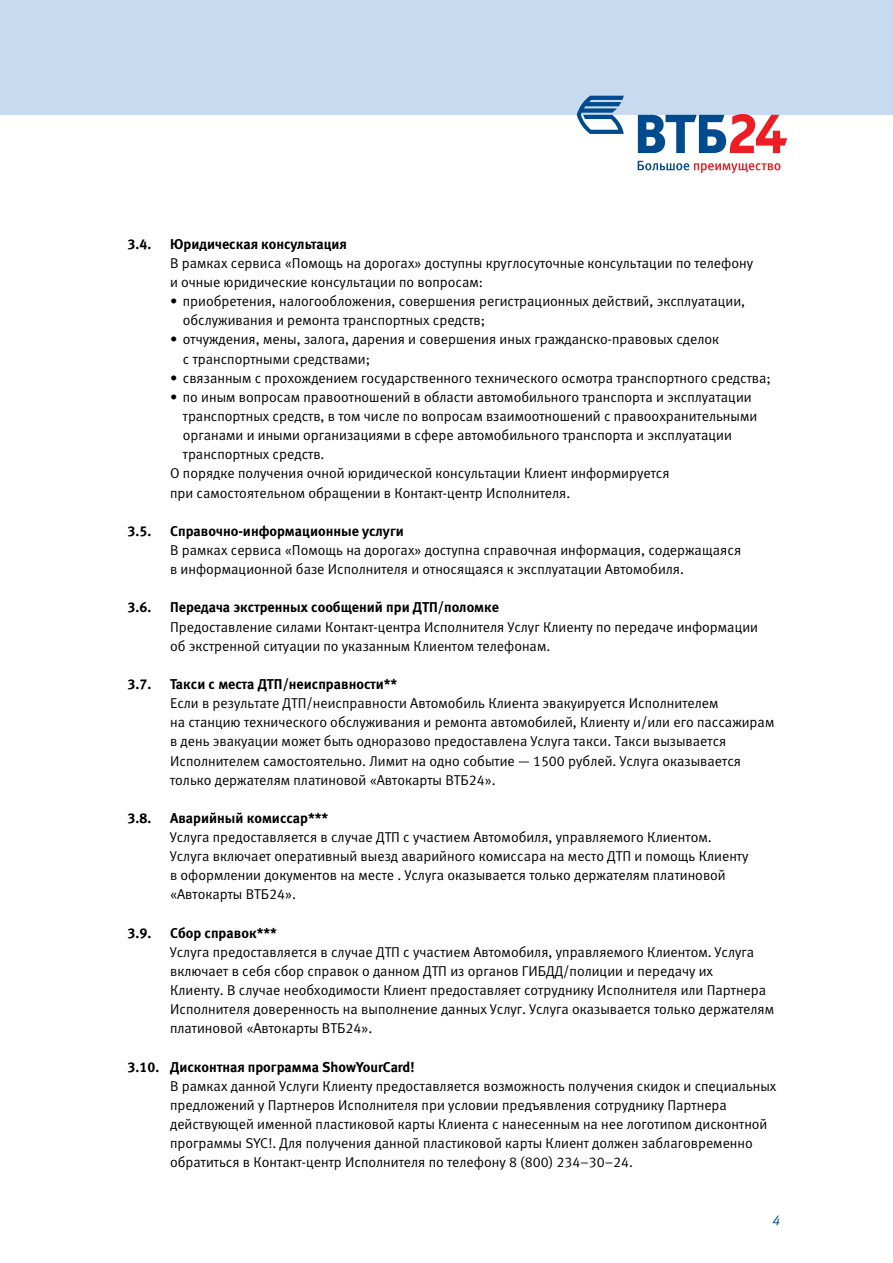
<style>
.page{position:relative;width:893px;height:1263px;background:#fff}
.page>*{position:absolute;margin:0;border:0;box-sizing:border-box;transform-origin:0 0}
.t1{font:14.25px/19.2px "Meta Normal Cyr LF";color:#000}
.t2{font:14.25px "Meta Bold Cyr LF";color:#000}
.t3{font:italic 14.25px "Meta Normal Cyr LF";color:#004b8d}
</style>
<div class="page">
<div style="left:0;top:0;width:893px;height:115px;background:#c7daf0"></div>
<svg style="left:638px;top:161px;width:142px;height:12px"></svg>
<svg style="left:577px;top:96px;width:210px;height:57px"></svg>
<p class="t2" style="left:128px;top:235px;width:25px">3.4.</p>
<p class="t2" style="left:170px;top:235px;width:178px">Юридическая консультация</p>
<p class="t1" style="left:170px;top:253px;width:584px">В рамках сервиса «Помощь на дорогах» доступны круглосуточные консультации по телефону и очные юридические консультации по вопросам:</p>
<p class="t1" style="left:183px;top:292px;width:564px;text-indent:-13px">• приобретения, налогообложения, совершения регистрационных действий, эксплуатации, обслуживания и ремонта транспортных средств;</p>
<p class="t1" style="left:183px;top:330px;width:538px;text-indent:-13px">• отчуждения, мены, залога, дарения и совершения иных гражданско-правовых сделок с транспортными средствами;</p>
<p class="t1" style="left:170px;top:368px;width:602px">• связанным с прохождением государственного технического осмотра транспортного средства;</p>
<p class="t1" style="left:170px;top:387px;width:583px">• по иным вопросам правоотношений в области автомобильного транспорта и эксплуатации</p>
<p class="t1" style="left:183px;top:406px;width:576px">транспортных средств, в том числе по вопросам взаимоотношений с правоохранительными</p>
<p class="t1" style="left:183px;top:426px;width:551px">органами и иными организациями в сфере автомобильного транспорта и эксплуатации</p>
<p class="t1" style="left:183px;top:445px;width:143px">транспортных средств.</p>
<p class="t1" style="left:170px;top:464px;width:501px">О порядке получения очной юридической консультации Клиент информируется</p>
<p class="t1" style="left:170px;top:483px;width:402px">при самостоятельном обращении в Контакт-центр Исполнителя.</p>
<p class="t2" style="left:128px;top:522px;width:25px">3.5.</p>
<p class="t2" style="left:170px;top:522px;width:235px">Справочно-информационные услуги</p>
<p class="t1" style="left:170px;top:540px;width:573px">В рамках сервиса «Помощь на дорогах» доступна справочная информация, содержащаяся в информационной базе Исполнителя и относящаяся к эксплуатации Автомобиля.</p>
<p class="t2" style="left:128px;top:599px;width:25px">3.6.</p>
<p class="t2" style="left:170px;top:599px;width:331px">Передача экстренных сообщений при ДТП/поломке</p>
<p class="t1" style="left:170px;top:617px;width:590px">Предоставление силами Контакт-центра Исполнителя Услуг Клиенту по передаче информации об экстренной ситуации по указанным Клиентом телефонам.</p>
<p class="t2" style="left:128px;top:676px;width:25px">3.7.</p>
<p class="t2" style="left:170px;top:676px;width:229px">Такси с места ДТП/неисправности**</p>
<p class="t1" style="left:170px;top:693px;width:606px">Если в результате ДТП/неисправности Автомобиль Клиента эвакуируется Исполнителем<br>на станцию технического обслуживания и ремонта автомобилей, Клиенту и/или его пассажирам в день эвакуации может быть одноразово предоставлена Услуга такси. Такси вызывается Исполнителем самостоятельно. Лимит на одно событие — 1500 рублей. Услуга оказывается только держателям платиновой «Автокарты ВТБ24».</p>
<p class="t2" style="left:128px;top:809px;width:25px">3.8.</p>
<p class="t2" style="left:170px;top:809px;width:160px">Аварийный комиссар***</p>
<p class="t1" style="left:170px;top:827px;width:580px">Услуга предоставляется в случае ДТП с участием Автомобиля, управляемого Клиентом.<br>Услуга включает оперативный выезд аварийного комиссара на место ДТП и помощь Клиенту в оформлении документов на месте . Услуга оказывается только держателям платиновой «Автокарты ВТБ24».</p>
<p class="t2" style="left:128px;top:924px;width:25px">3.9.</p>
<p class="t2" style="left:170px;top:924px;width:109px">Сбор справок***</p>
<p class="t1" style="left:170px;top:942px;width:606px">Услуга предоставляется в случае ДТП с участием Автомобиля, управляемого Клиентом. Услуга включает в себя сбор справок о данном ДТП из органов ГИБДД/полиции и передачу их<br>Клиенту. В случае необходимости Клиент предоставляет сотруднику Исполнителя или Партнера Исполнителя доверенность на выполнение данных Услуг. Услуга оказывается только держателям платиновой «Автокарты ВТБ24».</p>
<p class="t2" style="left:128px;top:1058px;width:289px">3.10. Дисконтная программа ShowYourCard!</p>
<p class="t1" style="left:170px;top:1076px;width:608px">В рамках данной Услуги Клиенту предоставляется возможность получения скидок и специальных предложений у Партнеров Исполнителя при условии предъявления сотруднику Партнера действующей именной пластиковой карты Клиента с нанесенным на нее логотипом дисконтной программы SYC!. Для получения данной пластиковой карты Клиент должен заблаговременно обратиться в Контакт-центр Исполнителя по телефону 8 (800) 234–30–24.</p>
<p class="t3" style="left:772px;top:1212px;width:9px">4</p>
</div>
